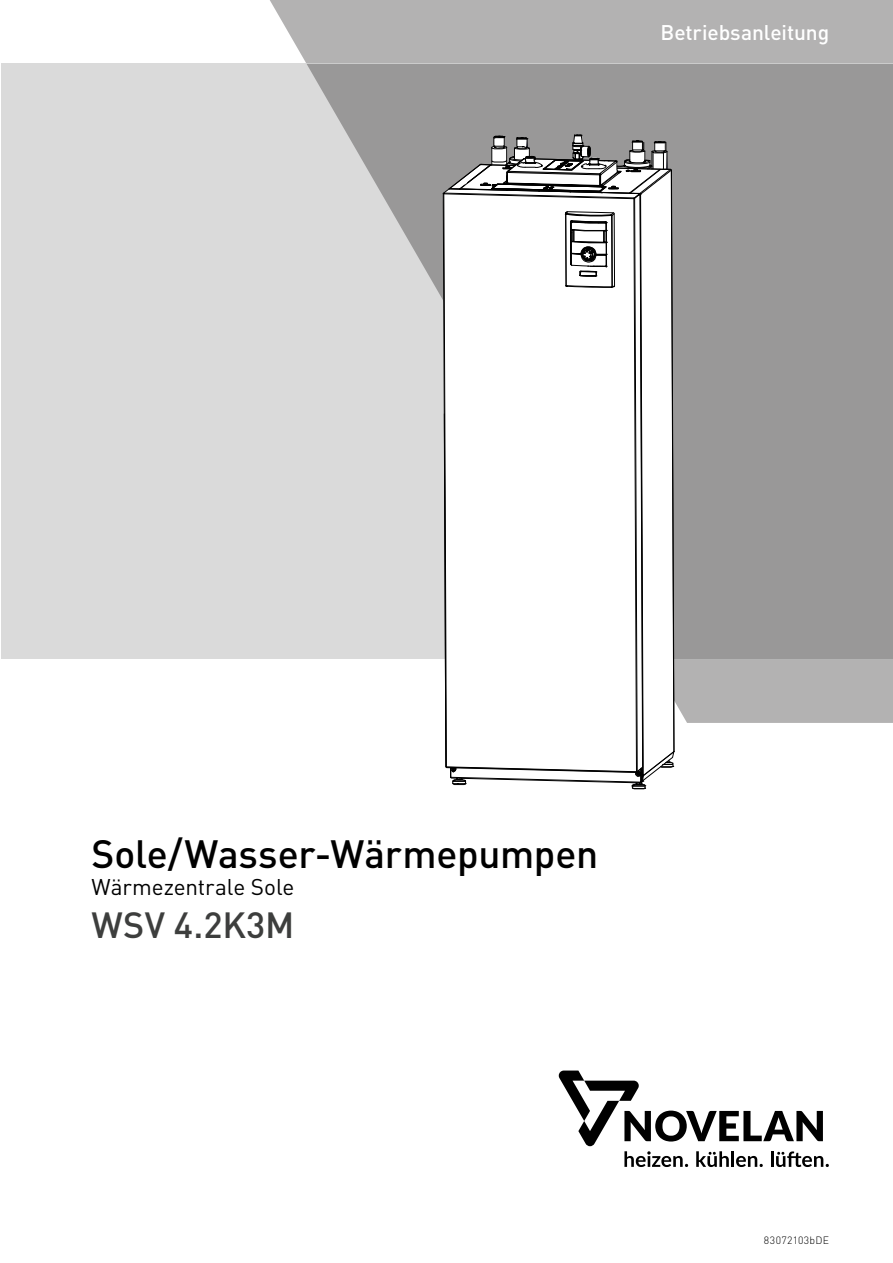
<style>
.page{position:relative;width:893px;height:1263px;background:#fff}
.page>*{position:absolute;margin:0;border:0;box-sizing:border-box;transform-origin:0 0}
.t1{font:500 39px "DIN Pro";letter-spacing:-.01em;color:#000}
.t2{font:500 36px "DIN Pro";color:#3d3e3d}
.t3{font:22.5px "DIN Pro";letter-spacing:-.005em;color:#000}
.t4{font:500 21px "DIN Pro";letter-spacing:-.005em;color:#fff}
.t5{font:300 10.5px "DIN Pro";letter-spacing:.03em;color:#000}
</style>
<div class="page">
<div style="left:270px;top:0;width:623px;height:64px;background:#b3b2b2"></div>
<div style="left:1px;top:64px;width:892px;height:595px;background:#dadada"></div>
<svg style="left:307px;top:64px;width:586px;height:234px;fill:#999898"></svg>
<svg style="left:559px;top:1070px;width:270px;height:97px"></svg>
<svg style="left:444px;top:134px;width:449px;height:655px;background:#c9c9c9"></svg>
<p class="t4" style="left:660px;top:15px;width:170px">Betriebsanleitung</p>
<p class="t1" style="left:91px;top:822px;width:508px">Sole/Wasser-Wärmepumpen</p>
<p class="t3" style="left:91px;top:869px;width:205px">Wärmezentrale Sole</p>
<p class="t2" style="left:91px;top:895px;width:204px">WSV 4.2K3M</p>
<p class="t5" style="left:764px;top:1232px;width:67px">83072103bDE</p>
</div>
